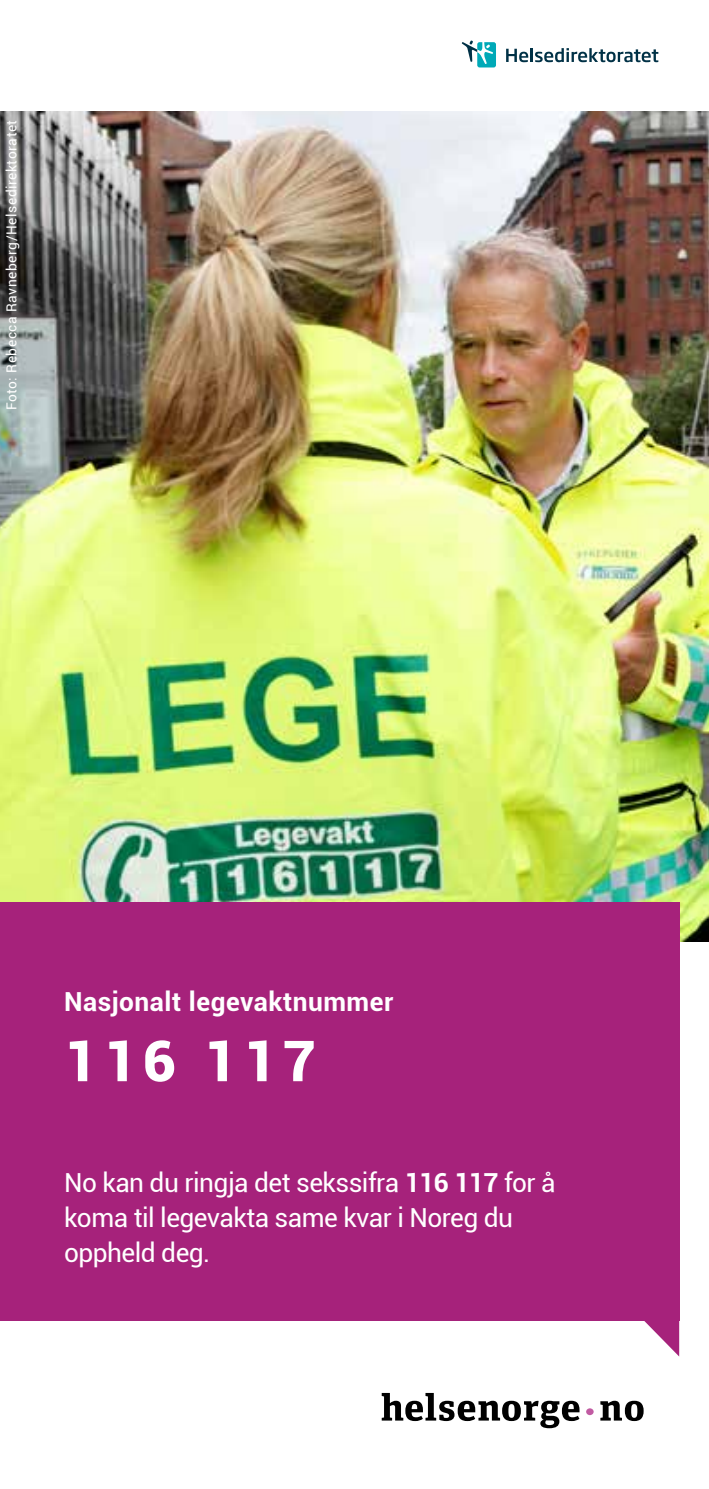
<style>
.page{position:relative;width:709px;height:1489px;background:#fff}
.page>*{position:absolute;margin:0;border:0;box-sizing:border-box;transform-origin:0 0}
.t1{font:900 56.5px "Roboto";letter-spacing:.12em;color:#fff}
.t2{font:26.25px/35px "Roboto";letter-spacing:-.02em;color:#fff}
.t3{font:700 26.25px "Roboto";letter-spacing:.02em;color:#fff}
.t4{font:13.75px "Roboto";letter-spacing:.04em;color:#fff}
.s1{font-weight:700}
</style>
<div class="page">
<img style="left:0;top:111px;width:709px;height:830px">
<svg style="left:382px;top:1392px;width:197px;height:35px"></svg>
<div style="left:586px;top:1408px;width:7px;height:6px;background:#c15ba2;border-radius:50%"></div>
<svg style="left:600px;top:1400px;width:43px;height:20px"></svg>
<div style="left:0;top:902px;width:679px;height:418px;background:#a6227b"></div>
<svg style="left:642px;top:1320px;width:37px;height:36px"></svg>
<svg style="left:506px;top:49px;width:22px;height:13px"></svg>
<hr style="left:530px;top:48px;width:3px;height:14px;background:#003146">
<svg style="left:535px;top:48px;width:123px;height:14px"></svg>
<svg style="left:461px;top:40px;width:35px;height:27px"></svg>
<p class="t4" style="left:2px;top:410px;width:292px;rotate:-90deg">Foto: Rebecca Ravneberg/Helsedirektoratet</p>
<p class="t3" style="left:64px;top:982px;width:331px">Nasjonalt legevaktnummer</p>
<h1 class="t1" style="left:64px;top:1021px;width:253px">116 117</h1>
<p class="t2" style="left:64px;top:1164px;width:493px">No kan du ringja det sekssifra <span class="s1">116 117</span> for å koma til legevakta same kvar i Noreg du oppheld deg.</p>
</div>
